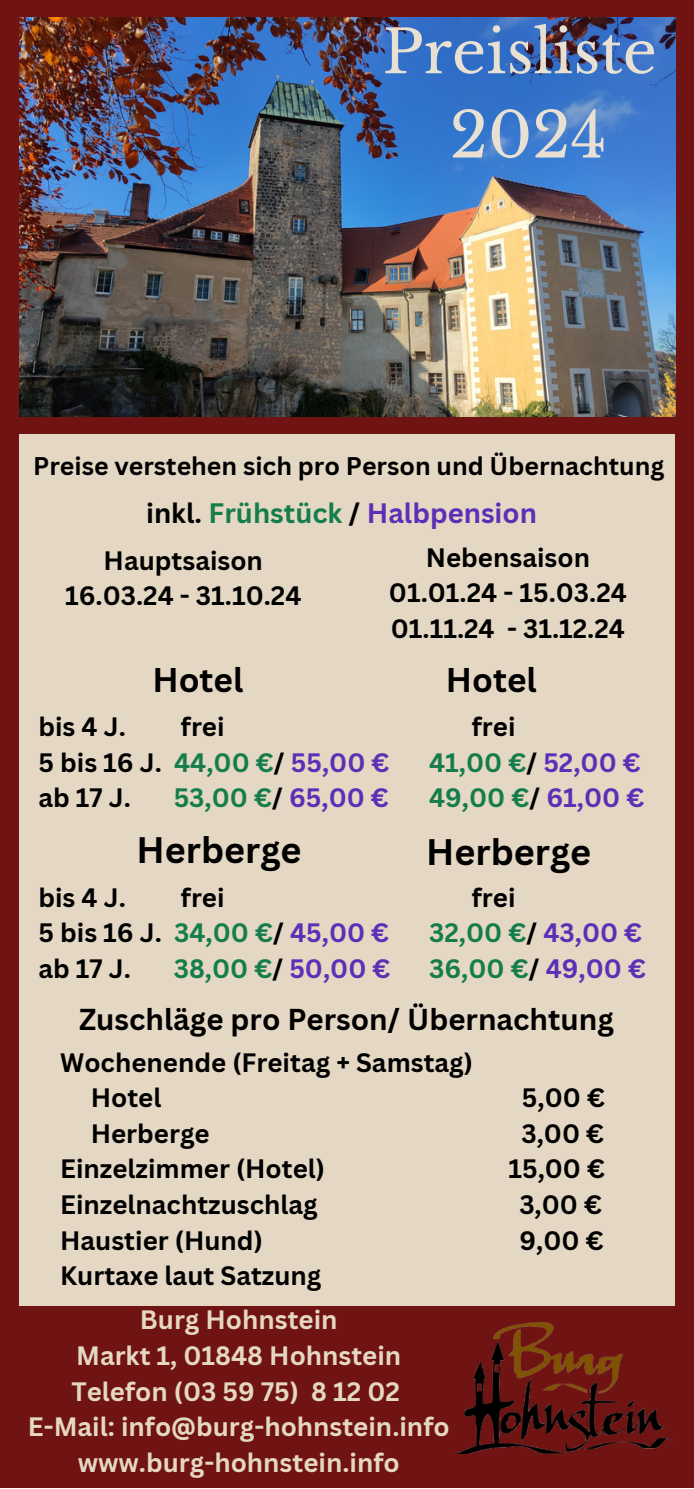
<style>
.page{position:relative;width:694px;height:1489px;background:#fff}
.page>*{position:absolute;margin:0;border:0;box-sizing:border-box;transform-origin:0 0}
.t1{font:62px "Libre Baskerville";color:#e8e0d3}
.t2{font:59.5px "Libre Baskerville";color:#e8e0d3}
.t3{font:700 36px "Canva Sans";color:#000}
.t4{font:700 33.5px "Canva Sans";color:#000}
.t5{font:700 29.5px "Canva Sans";color:#000}
.t6{font:700 27.25px "Canva Sans";color:#5c2fb6}
.t7{font:700 26px "Canva Sans";color:#000}
.t8{font:700 26px "Canva Sans";color:#e4d7c3}
.t9{font:700 26px "Canva Sans";color:#147d4b}
.t10{font:700 24.75px "Canva Sans";color:#000}
.s1{color:#000}
.s2{color:#147d4b}
.s3{color:#5c2fb6}
</style>
<div class="page">
<div style="left:0;top:0;width:693px;height:1487px;background:#701313"></div>
<img style="left:20px;top:17px;width:655px;height:399px">
<div style="left:19px;top:435px;width:655px;height:871px;background:#e4d7c3"></div>
<img style="left:455px;top:1322px;width:218px;height:132px">
<p class="t2" style="left:382px;top:16px;width:276px">Preisliste</p>
<p class="t1" style="left:450px;top:97px;width:159px">2024</p>
<p class="t10" style="left:33px;top:449px;width:632px">Preise verstehen sich pro Person und Übernachtung</p>
<p class="t6" style="left:146px;top:493px;width:392px"><span class="s1">inkl.</span> <span class="s2">Frühstück</span> <span class="s1">/</span> Halbpension</p>
<p class="t7" style="left:104px;top:542px;width:161px">Hauptsaison</p>
<p class="t7" style="left:65px;top:577px;width:238px">16.03.24 - 31.10.24</p>
<p class="t7" style="left:426px;top:539px;width:166px">Nebensaison</p>
<p class="t7" style="left:389px;top:575px;width:239px">01.01.24 - 15.03.24</p>
<p class="t7" style="left:391px;top:610px;width:236px">01.11.24 - 31.12.24</p>
<p class="t4" style="left:152px;top:656px;width:93px">Hotel</p>
<p class="t4" style="left:446px;top:656px;width:93px">Hotel</p>
<p class="t7" style="left:38px;top:708px;width:89px">bis 4 J.</p>
<p class="t7" style="left:181px;top:708px;width:45px">frei</p>
<p class="t7" style="left:38px;top:744px;width:353px">5 bis 16 J. <span class="s2">44,00 €</span>/ <span class="s3">55,00 €</span></p>
<p class="t7" style="left:38px;top:780px;width:94px">ab 17 J.</p>
<p class="t9" style="left:174px;top:780px;width:217px">53,00 €<span class="s1">/</span> <span class="s3">65,00 €</span></p>
<p class="t7" style="left:472px;top:708px;width:45px">frei</p>
<p class="t9" style="left:429px;top:744px;width:213px">41,00 €<span class="s1">/</span> <span class="s3">52,00 €</span></p>
<p class="t9" style="left:429px;top:780px;width:217px">49,00 €<span class="s1">/</span> <span class="s3">61,00 €</span></p>
<p class="t3" style="left:137px;top:824px;width:166px">Herberge</p>
<p class="t3" style="left:426px;top:826px;width:166px">Herberge</p>
<p class="t7" style="left:472px;top:879px;width:45px">frei</p>
<p class="t9" style="left:429px;top:914px;width:215px">32,00 €<span class="s1">/</span> <span class="s3">43,00 €</span></p>
<p class="t9" style="left:429px;top:950px;width:218px">36,00 €<span class="s1">/</span> <span class="s3">49,00 €</span></p>
<p class="t5" style="left:79px;top:999px;width:536px">Zuschläge pro Person/ Übernachtung</p>
<p class="t7" style="left:60px;top:1044px;width:414px">Wochenende (Freitag + Samstag)</p>
<p class="t7" style="left:91px;top:1079px;width:72px">Hotel</p>
<p class="t7" style="left:522px;top:1079px;width:85px">5,00 €</p>
<p class="t7" style="left:91px;top:1115px;width:120px">Herberge</p>
<p class="t7" style="left:521px;top:1115px;width:84px">3,00 €</p>
<p class="t7" style="left:60px;top:1150px;width:266px">Einzelzimmer (Hotel)</p>
<p class="t7" style="left:508px;top:1150px;width:98px">15,00 €</p>
<p class="t7" style="left:60px;top:1186px;width:259px">Einzelnachtzuschlag</p>
<p class="t7" style="left:519px;top:1186px;width:84px">3,00 €</p>
<p class="t7" style="left:60px;top:1222px;width:204px">Haustier (Hund)</p>
<p class="t7" style="left:519px;top:1222px;width:86px">9,00 €</p>
<p class="t7" style="left:60px;top:1257px;width:263px">Kurtaxe laut Satzung</p>
<p class="t8" style="left:140px;top:1301px;width:199px">Burg Hohnstein</p>
<p class="t8" style="left:76px;top:1337px;width:327px">Markt 1, 01848 Hohnstein</p>
<p class="t8" style="left:71px;top:1373px;width:330px">Telefon (03 59 75) 8 12 02</p>
<p class="t8" style="left:28px;top:1408px;width:423px">E-Mail: info@burg-hohnstein.info</p>
<p class="t8" style="left:78px;top:1444px;width:323px">www.burg-hohnstein.info</p>
<p class="t7" style="left:38px;top:879px;width:89px">bis 4 J.</p>
<p class="t7" style="left:181px;top:879px;width:45px">frei</p>
<p class="t7" style="left:38px;top:914px;width:352px">5 bis 16 J. <span class="s2">34,00 €</span>/ <span class="s3">45,00 €</span></p>
<p class="t7" style="left:38px;top:950px;width:94px">ab 17 J.</p>
<p class="t9" style="left:174px;top:950px;width:218px">38,00 €<span class="s1">/</span> <span class="s3">50,00 €</span></p>
</div>
